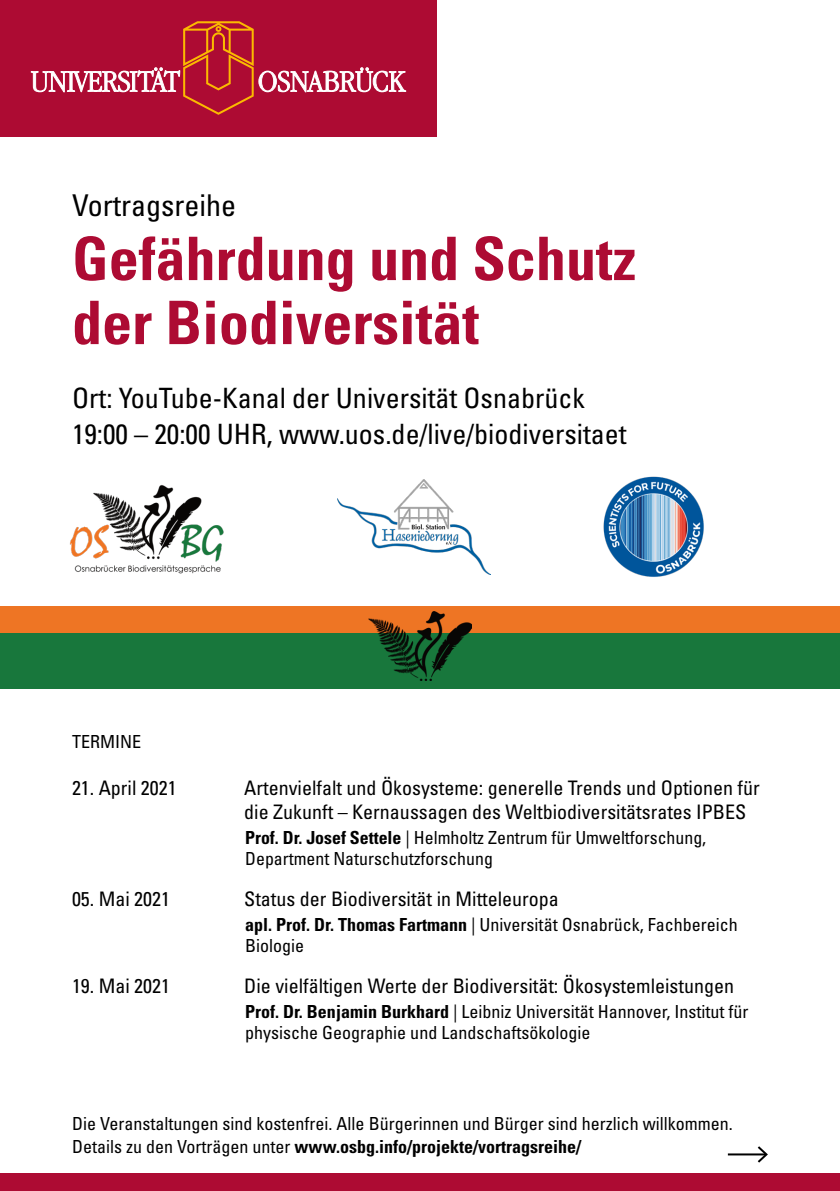
<style>
.page{position:relative;width:840px;height:1191px;background:#fff}
.page>*{position:absolute;margin:0;border:0;box-sizing:border-box;transform-origin:0 0}
.Üb{font:700 condensed 60px/64px "Univers LT Std";color:#ad0b33}
.Üb_1{font:condensed 30px "Univers LT Std";color:#000}
.Headline_h2{font:condensed 28px/36px "Univers LT Std";color:#000}
.Text_1{font:condensed 20px/24px "Univers LT Pro";color:#000}
.Text_8_5{font:condensed 18px/21.6px "Univers LT Std";color:#000}
.Text_unten{font:condensed 18px "Univers LT Std";color:#000}
.Text_unten-2{font:700 condensed 18px "Univers LT Pro";color:#000}
.Headline_h3{font:condensed 18px "Univers LT Std";color:#000}
.s1{font-family:"Univers LT Pro";font-weight:700}
.s2{font-family:"Univers LT Std";font-weight:400}
</style>
<div class="page">
<div style="left:0;top:1174px;width:839px;height:17px;background:#ad0b33"></div>
<img style="left:603px;top:476px;width:101px;height:101px">
<div style="left:0;top:0;width:436px;height:136px;background:#ad0b33"></div>
<svg style="left:31px;top:21px;width:375px;height:94px"></svg>
<img style="left:337px;top:480px;width:153px;height:94px">
<img style="left:70px;top:485px;width:154px;height:89px">
<hr style="left:727px;top:1153px;width:38px;height:2px;background:#000">
<svg style="left:757px;top:1146px;width:10px;height:16px"></svg>
<div style="left:0;top:606px;width:839px;height:27px;background:#ee7524"></div>
<div style="left:0;top:633px;width:839px;height:56px;background:#18773c"></div>
<img style="left:369px;top:612px;width:102px;height:68px">
<h1 class="Üb_1" style="left:72px;top:186px;width:165px">Vortragsreihe</h1>
<p class="Üb" style="left:72px;top:226px;width:565px">Gefährdung und Schutz der Biodiversität</p>
<p class="Headline_h2" style="left:72px;top:380px;width:556px">Ort: YouTube-Kanal der Universität Osnabrück<br>19:00 – 20:00 UHR, www.uos.de/live/biodiversitaet</p>
<p class="Headline_h3" style="left:72px;top:730px;width:71px">TERMINE</p>
<p class="Text_1" style="left:72px;top:775px;width:106px">21. April 2021</p>
<p class="Text_1" style="left:244px;top:775px;width:516px">Artenvielfalt und Ökosysteme: generelle Trends und Optionen für die Zukunft – Kernaussagen des Weltbiodiversitätsrates IPBES</p>
<p class="Text_8_5" style="left:245px;top:826px;width:462px"><span class="s1">Prof. Dr. Josef Settele</span> | Helmholtz Zentrum für Umweltforschung,<br>Department Naturschutzforschung</p>
<p class="Text_1" style="left:72px;top:886px;width:99px">05. Mai 2021</p>
<p class="Text_1" style="left:244px;top:886px;width:316px">Status der Biodiversität in Mitteleuropa</p>
<p class="Text_8_5" style="left:245px;top:913px;width:494px"><span class="s1">apl. Prof. Dr. Thomas Fartmann</span> | Universität Osnabrück, Fachbereich<br>Biologie</p>
<p class="Text_1" style="left:72px;top:973px;width:99px">19. Mai 2021</p>
<p class="Text_1" style="left:244px;top:973px;width:491px">Die vielfältigen Werte der Biodiversität: Ökosystemleistungen</p>
<p class="Text_8_5" style="left:245px;top:1000px;width:504px"><span class="s1">Prof. Dr. Benjamin Burkhard</span> | Leibniz Universität Hannover, Institut für physische Geographie und Landschaftsökologie</p>
<p class="Text_unten" style="left:72px;top:1112px;width:662px">Die Veranstaltungen sind kostenfrei. Alle Bürgerinnen und Bürger sind herzlich willkommen.</p>
<p class="Text_unten-2" style="left:72px;top:1135px;width:510px"><span class="s2">Details zu den Vorträgen unter</span> www.osbg.info/projekte/vortragsreihe/</p>
</div>
